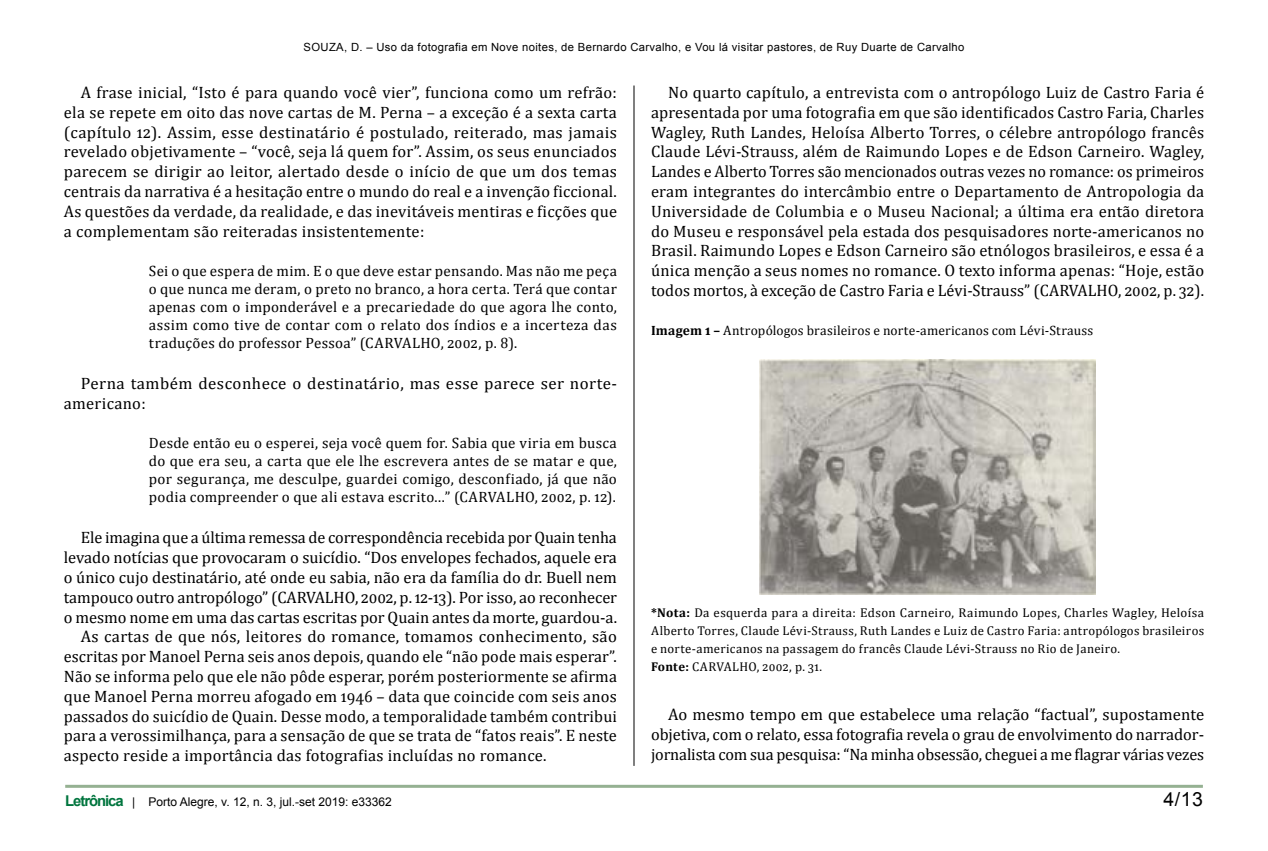
<style>
.page{position:relative;width:1268px;height:851px;background:#fff}
.page>*{position:absolute;margin:0;border:0;box-sizing:border-box;transform-origin:0 0}
.t1{font:19.5px "Arial";color:#000}
.t2{font:16.5px/19.8px "Cambria";letter-spacing:.005em;color:#000;text-align:justify}
.t3{font:16.5px/19.8px "Cambria";letter-spacing:.03em;color:#000}
.t4{font:15px/18px "Cambria";letter-spacing:.02em;color:#000;text-align:justify}
.t5{font:13.5px "Cambria";letter-spacing:.015em;color:#000}
.t6{font:12.75px/18px "Cambria";letter-spacing:.03em;color:#000}
.t7{font:12px "Arial";color:#000}
.t8{font:11.25px "Arial";letter-spacing:.03em;color:#000}
.s1{font-weight:700}
.s2{font-weight:700;font-size:14.85px;color:#00753e}
</style>
<div class="page">
<hr style="left:65px;top:784px;width:1137px;height:3px;background:#95b192">
<hr style="left:633px;top:85px;width:1px;height:680px;background:#000">
<img style="left:759px;top:359px;width:336px;height:235px">
<p class="t8" style="left:303px;top:39px;width:662px">Souza, D. – Uso da fotografia em Nove noites, de Bernardo Carvalho, e Vou lá visitar pastores, de Ruy Duarte de Carvalho</p>
<p class="t2" style="left:64px;top:82px;width:554px;text-indent:17px">A frase inicial, “Isto é para quando você vier”, funciona como um refrão: ela se repete em oito das nove cartas de M. Perna – a exceção é a sexta carta (capítulo 12). Assim, esse destinatário é postulado, reiterado, mas jamais revelado objetivamente – “você, seja lá quem for”. Assim, os seus enunciados parecem se dirigir ao leitor, alertado desde o início de que um dos temas centrais da narrativa é a hesitação entre o mundo do real e a invenção ficcional.<br>As questões da verdade, da realidade, e das inevitáveis mentiras e ficções que a complementam são reiteradas insistentemente:</p>
<p class="t4" style="left:149px;top:262px;width:469px">Sei o que espera de mim. E o que deve estar pensando. Mas não me peça o que nunca me deram, o preto no branco, a hora certa. Terá que contar apenas com o imponderável e a precariedade do que agora lhe conto, assim como tive de contar com o relato dos índios e a incerteza das traduções do professor Pessoa” (CARVALHO, 2002, p. 8).</p>
<p class="t3" style="left:64px;top:373px;width:554px;text-indent:17px">Perna também desconhece o destinatário, mas esse parece ser norte&shy;americano:</p>
<p class="t4" style="left:149px;top:434px;width:469px">Desde então eu o esperei, seja você quem for. Sabia que viria em busca do que era seu, a carta que ele lhe escrevera antes de se matar e que, por segurança, me desculpe, guardei comigo, desconfiado, já que não podia compreender o que ali estava escrito...” (CARVALHO, 2002, p. 12).</p>
<p class="t2" style="left:81px;top:527px;width:537px">Ele imagina que a última remessa de correspondência recebida por Quain tenha</p>
<p class="t2" style="left:64px;top:547px;width:554px">levado notícias que provocaram o suicídio. “Dos envelopes fechados, aquele era</p>
<p class="t2" style="left:64px;top:567px;width:554px">o único cujo destinatário, até onde eu sabia, não era da família do dr. Buell nem</p>
<p class="t2" style="left:64px;top:587px;width:554px">tampouco outro antropólogo” (CARVALHO, 2002, p. 12-13). Por isso, ao reconhecer</p>
<p class="t2" style="left:64px;top:607px;width:554px">o mesmo nome em uma das cartas escritas por Quain antes da morte, guardou-a.</p>
<p class="t2" style="left:81px;top:626px;width:537px">As cartas de que nós, leitores do romance, tomamos conhecimento, são</p>
<p class="t2" style="left:64px;top:646px;width:554px">escritas por Manoel Perna seis anos depois, quando ele “não pode mais esperar”.</p>
<p class="t2" style="left:64px;top:666px;width:554px">Não se informa pelo que ele não pôde esperar, porém posteriormente se afirma</p>
<p class="t2" style="left:64px;top:686px;width:554px">que Manoel Perna morreu afogado em 1946 – data que coincide com seis anos</p>
<p class="t2" style="left:64px;top:706px;width:554px">passados do suicídio de Quain. Desse modo, a temporalidade também contribui</p>
<p class="t2" style="left:64px;top:725px;width:554px">para a verossimilhança, para a sensação de que se trata de “fatos reais”. E neste</p>
<p class="t2" style="left:64px;top:745px;width:484px">aspecto reside a importância das fotografias incluídas no romance.</p>
<p class="t2" style="left:651px;top:82px;width:554px;text-indent:17px">No quarto capítulo, a entrevista com o antropólogo Luiz de Castro Faria é apresentada por uma fotografia em que são identificados Castro Faria, Charles Wagley, Ruth Landes, Heloísa Alberto Torres, o célebre antropólogo francês Claude Lévi-Strauss, além de Raimundo Lopes e de Edson Carneiro. Wagley, Landes e Alberto Torres são mencionados outras vezes no romance: os primeiros eram integrantes do intercâmbio entre o Departamento de Antropologia da Universidade de Columbia e o Museu Nacional; a última era então diretora do Museu e responsável pela estada dos pesquisadores norte-americanos no Brasil. Raimundo Lopes e Edson Carneiro são etnólogos brasileiros, e essa é a única menção a seus nomes no romance. O texto informa apenas: “Hoje, estão todos mortos, à exceção de Castro Faria e Lévi-Strauss” (CARVALHO, 2002, p. 32).</p>
<p class="t5" style="left:651px;top:323px;width:444px"><span class="s1">Imagem 1 –</span> Antropólogos brasileiros e norte-americanos com Lévi-Strauss</p>
<p class="t6" style="left:651px;top:603px;width:554px"><span class="s1">*Nota:</span> Da esquerda para a direita: Edson Carneiro, Raimundo Lopes, Charles Wagley, Heloísa Alberto Torres, Claude Lévi-Strauss, Ruth Landes e Luiz de Castro Faria: antropólogos brasileiros e norte-americanos na passagem do francês Claude Lévi-Strauss no Rio de Janeiro.<br><span class="s1">Fonte:</span> CARVALHO, 2002, p. 31.</p>
<p class="t2" style="left:651px;top:704px;width:554px;text-indent:17px">Ao mesmo tempo em que estabelece uma relação “factual”, supostamente objetiva, com o relato, essa fotografia revela o grau de envolvimento do narrador&shy;jornalista com sua pesquisa: “Na minha obsessão, cheguei a me flagrar várias vezes</p>
<p class="t7" style="left:65px;top:793px;width:328px"><span class="s2">Letrônica</span> | Porto Alegre, v. 12, n. 3, jul.-set 2019: e33362</p>
<p class="t1" style="left:1163px;top:785px;width:41px">4/13</p>
</div>
